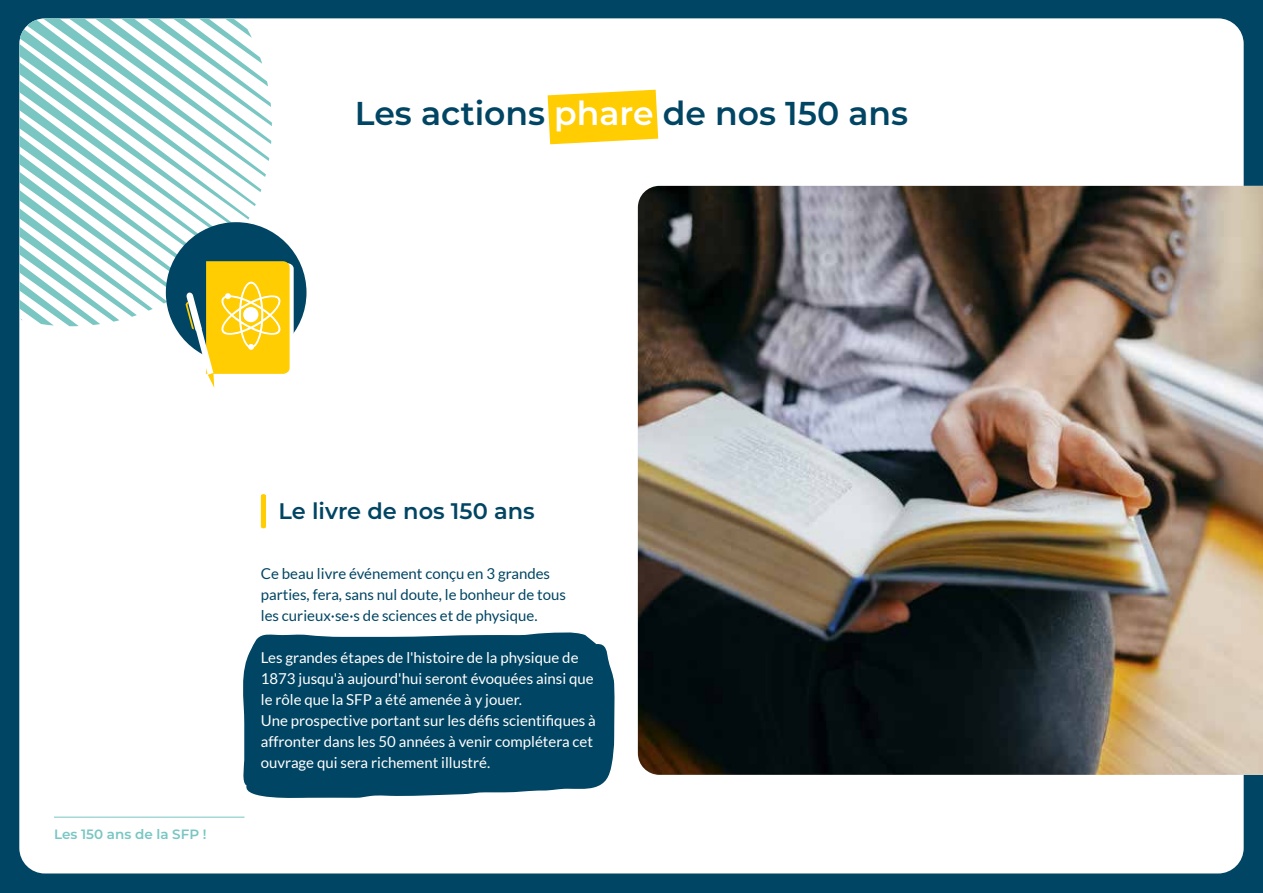
<style>
.page{position:relative;width:1263px;height:893px;background:#004563}
.page>*{position:absolute;margin:0;border:0;box-sizing:border-box;transform-origin:0 0}
.t1{font:600 33px "Montserrat";color:#004563}
.t2{font:600 22.5px "Montserrat";color:#004563}
.t3{font:15px/21px "Lato";color:#fff}
.t4{font:15px/21px "Lato";color:#004563}
.t5{font:600 13.5px "Montserrat";color:#79c6c3}
.s1{color:#fff}
</style>
<div class="page">
<div style="left:19px;top:18px;width:1225px;height:855px;background:#fff;border-radius:26px"></div>
<hr style="left:54px;top:817px;width:190px;height:1px;background:#79c6c3">
<svg style="left:243px;top:632px;width:372px;height:166px;background:#10506c"></svg>
<svg style="left:261px;top:494px;width:5px;height:34px"></svg>
<div style="left:166px;top:222px;width:140px;height:141px;background:#004563;border-radius:50%"></div>
<svg style="left:19px;top:18px;width:275px;height:370px"></svg>
<img style="left:638px;top:186px;width:625px;height:589px">
<svg style="left:548px;top:90px;width:110px;height:54px;background:#ffd21d"></svg>
<h1 class="t1" style="left:355px;top:90px;width:555px">Les actions <span class="s1">phare</span> de nos 150 ans</h1>
<p class="t5" style="left:54px;top:825px;width:154px">Les 150 ans de la SFP !</p>
<h2 class="t2" style="left:278px;top:495px;width:258px">Le livre de nos 150 ans</h2>
<p class="t4" style="left:261px;top:563px;width:307px">Ce beau livre événement conçu en 3 grandes parties, fera, sans nul doute, le bonheur de tous les curieux·se·s de sciences et de physique.</p>
<p class="t3" style="left:261px;top:647px;width:336px">Les grandes étapes de l'histoire de la physique de 1873 jusqu'à aujourd'hui seront évoquées ainsi que le rôle que la SFP a été amenée à y jouer.<br>Une prospective portant sur les défis scientifiques à affronter dans les 50 années à venir complétera cet ouvrage qui sera richement illustré.</p>
</div>
